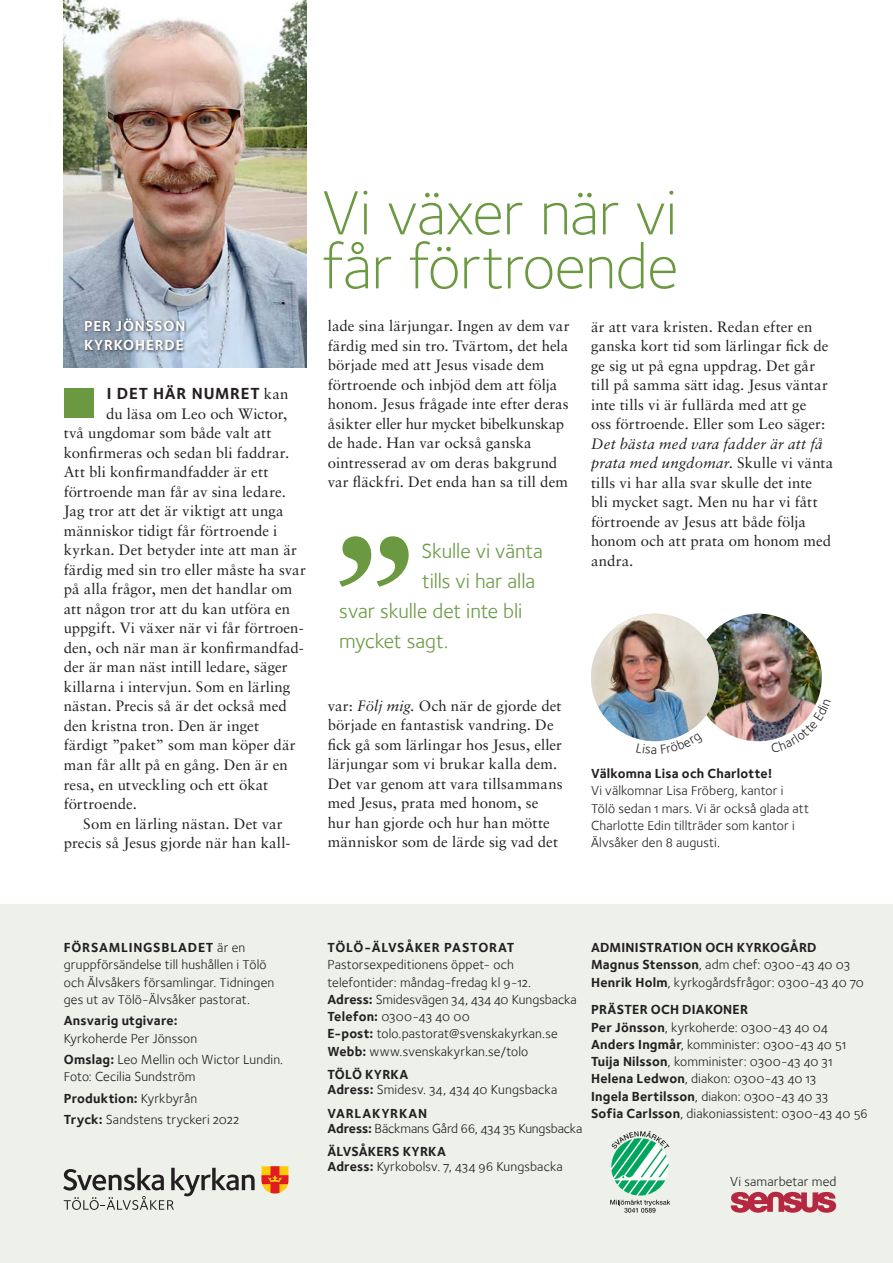
<style>
.page{position:relative;width:893px;height:1263px;background:#fff}
.page>*{position:absolute;margin:0;border:0;box-sizing:border-box;transform-origin:0 0}
.Svk20_-_rubrik1_-_fo{font:64.5px/54px "Foundry Sterling Light OSF";letter-spacing:-.015em;color:#6a9942}
.Svk20_-_ingress_-_fo{font:21px/30px "Foundry Sterling Book OSF";letter-spacing:-.005em;color:#6a9942}
.Svk20_-_bröd_-_crims{font:16.5px "Foundry Sterling Bold OSF";letter-spacing:.045em;color:#231f20}
.Svk20_-_bröd_-_crims-2{font:15px/19.5px "Sabon LT Std";letter-spacing:.005em;color:#231f20}
.Svky17-bröd-indrag-s{font:15px "Foundry Sterling Bold OSF";letter-spacing:.05em;color:#fff}
.Svk20_-_fakta_-_foun{font:13.5px/17.2px "Foundry Sterling Book OSF";letter-spacing:.01em;color:#231f20}
.Svky17-fakta-foundry{font:13.5px/17.2px "Foundry Sterling Book OSF";letter-spacing:.01em;color:#231f20}
.Svk20_-_fakta_-_foun-2{font:13.5px/17.2px "Foundry Sterling Bold OSF";letter-spacing:.015em;color:#231f20}
.Svk20_-_fakta_-_indr{font:13.5px "Foundry Sterling Book OSF";letter-spacing:.01em;color:#231f20}
.Svk20_-_fakta_-_foun-3{font:13.5px/15px "Foundry Sterling Book OSF";letter-spacing:-.01em;color:#231f20}
.Svk20_-_fakta_-_foun-4{font:13.5px "Foundry Sterling Bold OSF";letter-spacing:.055em;color:#231f20}
.t1{font:13.5px "Foundry Sterling OT3";color:#231f20}
.s1{font-family:"Sabon LT Std";font-size:15px}
.s2{font-style:italic}
.s3{font-family:"Foundry Sterling Bold OSF"}
.s4{font-family:"Foundry Sterling Book OSF"}
</style>
<div class="page">
<img style="left:63px;top:0;width:243px;height:368px">
<div style="left:64px;top:388px;width:30px;height:29px;background:#6a9942"></div>
<svg style="left:339px;top:536px;width:70px;height:51px"></svg>
<div style="left:83px;top:317px;width:105px;height:36px;background:#231f20;opacity:.75"></div>
<div style="left:0;top:905px;width:893px;height:358px;background:#edf1ea"></div>
<svg style="left:63px;top:1168px;width:192px;height:42px"></svg>
<svg style="left:262px;top:1166px;width:26px;height:27px"></svg>
<svg style="left:610px;top:1131px;width:60px;height:82px"></svg>
<svg style="left:731px;top:1192px;width:105px;height:21px"></svg>
<img style="left:694px;top:614px;width:128px;height:127px;border-radius:64px">
<img style="left:591px;top:614px;width:127px;height:127px;border-radius:64px">
<svg style="left:771px;top:699px;width:47px;height:41px"></svg>
<svg style="left:661px;top:733px;width:25px;height:8px"></svg>
<p class="Svky17-bröd-indrag-s" style="left:84px;top:317px;width:103px">PER JÖNSSON</p>
<p class="Svky17-bröd-indrag-s" style="left:84px;top:336px;width:101px">KYRKOHERDE</p>
<p class="Svk20_-_bröd_-_crims" style="left:107px;top:384px;width:183px">I DET HÄR NUMRET <span class="s1">kan</span></p>
<p class="Svk20_-_bröd_-_crims-2" style="left:64px;top:404px;width:244px;text-indent:43px">du läsa om Leo och Wictor, två ungdomar som både valt att konfirmeras och sedan bli faddrar.<br>Att bli konfirmandfadder är ett förtroende man får av sina ledare.<br>Jag tror att det är viktigt att unga människor tidigt får förtroende i kyrkan. Det betyder inte att man är färdig med sin tro eller måste ha svar på alla frågor, men det handlar om att någon tror att du kan utföra en uppgift. Vi växer när vi får förtroen&shy;den, och när man är konfirmandfad&shy;der är man näst intill ledare, säger killarna i intervjun. Som en lärling nästan. Precis så är det också med den kristna tron. Den är inget färdigt ”paket” som man köper där man får allt på en gång. Den är en resa, en utveckling och ett ökat förtroende.</p>
<p class="Svk20_-_bröd_-_crims-2" style="left:64px;top:813px;width:228px;text-indent:19px">Som en lärling nästan. Det var precis så Jesus gjorde när han kal -</p>
<p class="Svk20_-_rubrik1_-_fo" style="left:322px;top:185px;width:358px">Vi växer när vi får förtroende</p>
<p class="Svk20_-_bröd_-_crims-2" style="left:328px;top:316px;width:243px">lade sina lärjungar. Ingen av dem var färdig med sin tro. Tvärtom, det hela började med att Jesus visade dem förtroende och inbjöd dem att följa honom. Jesus frågade inte efter deras åsikter eller hur mycket bibelkunskap de hade. Han var också ganska ointresserad av om deras bakgrund var fläckfri. Det enda han sa till dem</p>
<p class="Svk20_-_ingress_-_fo" style="left:421px;top:536px;width:123px">Skulle vi vänta</p>
<p class="Svk20_-_ingress_-_fo" style="left:339px;top:566px;width:197px;text-indent:83px">tills vi har alla svar skulle det inte bli mycket sagt.</p>
<p class="Svk20_-_bröd_-_crims-2" style="left:328px;top:696px;width:236px">var: <span class="s2">Följ mig.</span> Och när de gjorde det började en fantastisk vandring. De fick gå som lärlingar hos Jesus, eller lärjungar som vi brukar kalla dem.<br>Det var genom att vara tillsammans med Jesus, prata med honom, se hur han gjorde och hur han mötte människor som de lärde sig vad det</p>
<p class="Svk20_-_bröd_-_crims-2" style="left:591px;top:317px;width:244px">är att vara kristen. Redan efter en ganska kort tid som lärlingar fick de ge sig ut på egna uppdrag. Det går till på samma sätt idag. Jesus väntar inte tills vi är fullärda med att ge<br>oss förtroende. Eller som Leo säger:<br><span class="s2">Det bästa med vara fadder är att få prata med ungdomar</span>. Skulle vi vänta tills vi har alla svar skulle det inte<br>bli mycket sagt. Men nu har vi fått förtroende av Jesus att både följa honom och att prata om honom med andra.</p>
<p class="t1" style="left:651px;top:740px;width:8px">a</p>
<p class="Svky17-fakta-foundry" style="left:591px;top:765px;width:220px"><span class="s3">Välkomna Lisa och Charlotte!<br></span>Vi välkomnar Lisa Fröberg, kantor i Tölö sedan 1 mars. Vi är också glada att Charlotte Edin tillträder som kantor i Älvsåker den 8 augusti.</p>
<p class="Svk20_-_fakta_-_foun" style="left:64px;top:939px;width:212px"><span class="s3">FÖRSAMLINGSBLADET</span> är en gruppförsändelse till hushållen i Tölö och Älvsåkers församlingar. Tidningen ges ut av Tölö-Älvsåker pastorat.</p>
<p class="Svk20_-_fakta_-_foun" style="left:64px;top:1012px;width:135px"><span class="s3">Ansvarig utgivare:<br></span>Kyrkoherde Per Jönsson</p>
<p class="Svk20_-_fakta_-_foun" style="left:64px;top:1051px;width:221px"><span class="s3">Omslag:</span> Leo Mellin och Wictor Lundin.<br>Foto: Cecilia Sundström</p>
<p class="Svk20_-_fakta_-_foun-2" style="left:64px;top:1089px;width:135px">Produktion: <span class="s4">Kyrkbyrån</span></p>
<p class="Svk20_-_fakta_-_foun" style="left:64px;top:1111px;width:177px"><span class="s3">Tryck:</span> Sandstens tryckeri 2022</p>
<p class="Svk20_-_fakta_-_foun-4" style="left:327px;top:939px;width:189px">TÖLÖ-ÄLVSÅKER PASTORAT</p>
<p class="Svk20_-_fakta_-_foun" style="left:327px;top:956px;width:205px">Pastorsexpeditionens öppet- och telefontider: måndag-fredag kl 9-12.</p>
<p class="Svk20_-_fakta_-_foun" style="left:327px;top:991px;width:251px"><span class="s3">Adress:</span> Smidesvägen 34, 434 40 Kungsbacka</p>
<p class="Svk20_-_fakta_-_foun" style="left:327px;top:1008px;width:144px"><span class="s3">Telefon:</span> 0300-43 40 00</p>
<p class="Svk20_-_fakta_-_foun" style="left:327px;top:1025px;width:232px"><span class="s3">E-post:</span> tolo.pastorat@svenskakyrkan.se</p>
<p class="Svk20_-_fakta_-_foun" style="left:327px;top:1042px;width:202px"><span class="s3">Webb:</span> www.svenskakyrkan.se/tolo</p>
<p class="Svk20_-_fakta_-_foun" style="left:327px;top:1067px;width:231px;line-height:15px"><span class="s3">TÖLÖ KYRKA<br>Adress:</span> Smidesv. 34, 434 40 Kungsbacka</p>
<p class="Svk20_-_fakta_-_foun-3" style="left:327px;top:1106px;width:256px"><span class="s3">VARLAKYRKAN<br>Adress:</span> Bäckmans Gård 66, 434 35 Kungsbacka</p>
<p class="Svk20_-_fakta_-_foun" style="left:327px;top:1144px;width:237px;line-height:15px"><span class="s3">ÄLVSÅKERS KYRKA<br>Adress:</span> Kyrkobolsv. 7, 434 96 Kungsbacka</p>
<p class="Svk20_-_fakta_-_foun-2" style="left:591px;top:939px;width:261px">ADMINISTRATION OCH KYRKOGÅRD<br>Magnus Stensson<span class="s4">, adm chef: 0300-43 40 03</span></p>
<p class="Svk20_-_fakta_-_indr" style="left:591px;top:974px;width:274px"><span class="s3">Henrik Holm</span>, kyrkogårdsfrågor: 0300-43 40 70</p>
<p class="Svk20_-_fakta_-_foun-2" style="left:591px;top:1001px;width:159px">PRÄSTER OCH DIAKONER</p>
<p class="Svk20_-_fakta_-_foun" style="left:591px;top:1018px;width:238px"><span class="s3">Per Jönsson</span>, kyrkoherde: 0300-43 40 04</p>
<p class="Svk20_-_fakta_-_foun" style="left:591px;top:1036px;width:257px"><span class="s3">Anders Ingmår</span>, komminister: 0300-43 40 51</p>
<p class="Svk20_-_fakta_-_foun" style="left:591px;top:1053px;width:243px"><span class="s3">Tuija Nilsson</span>, komminister: 0300-43 40 31</p>
<p class="Svk20_-_fakta_-_foun" style="left:591px;top:1070px;width:227px"><span class="s3">Helena Ledwon</span>, diakon: 0300-43 40 13</p>
<p class="Svk20_-_fakta_-_foun" style="left:591px;top:1087px;width:239px"><span class="s3">Ingela Bertilsson</span>, diakon: 0300-43 40 33</p>
<p class="Svk20_-_fakta_-_foun" style="left:591px;top:1105px;width:278px"><span class="s3">Sofia Carlsson</span>, diakoniassistent: 0300-43 40 56</p>
<p class="Svk20_-_fakta_-_indr" style="left:730px;top:1174px;width:108px">Vi samarbetar med</p>
</div>
